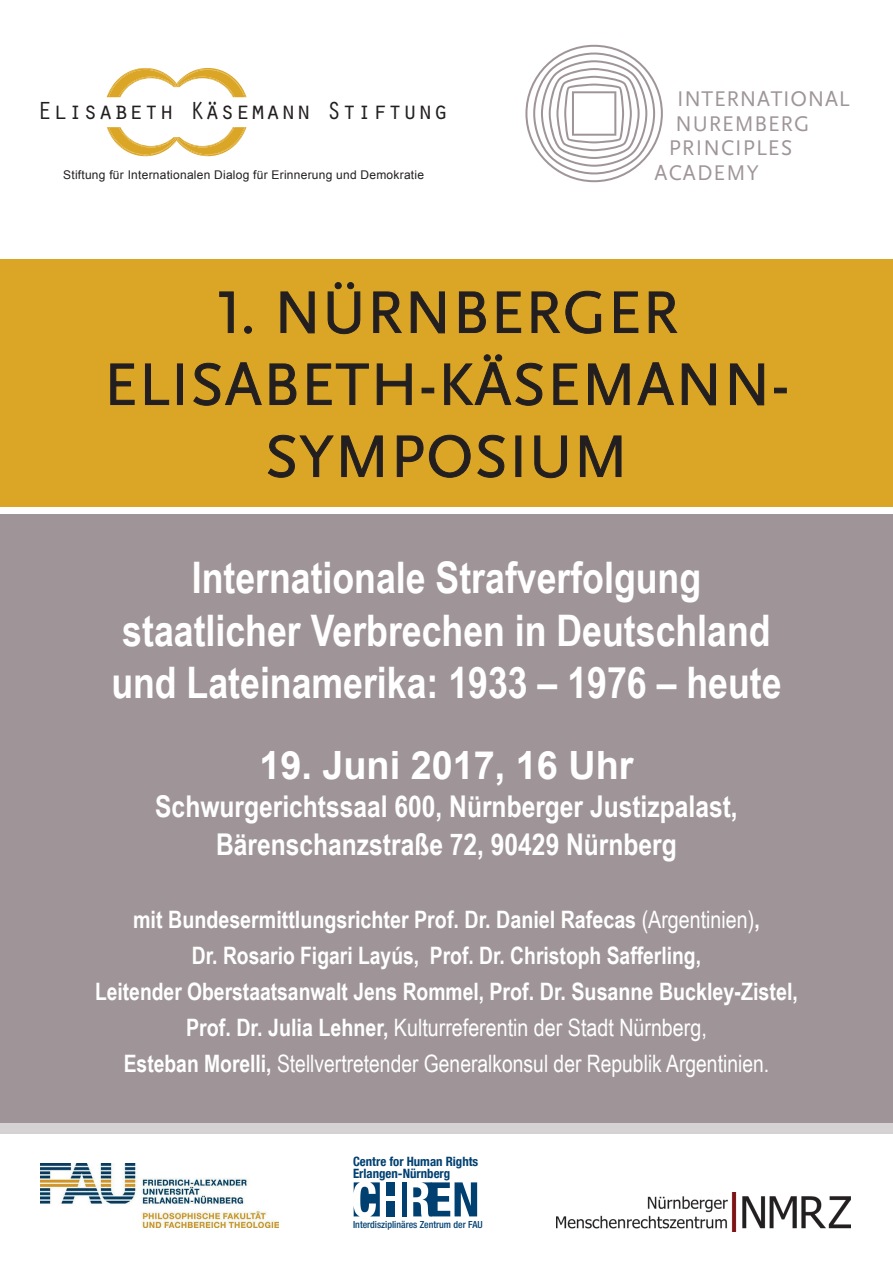
<style>
.page{position:relative;width:893px;height:1263px;background:#fff}
.page>*{position:absolute;margin:0;border:0;box-sizing:border-box;transform-origin:0 0}
.t1{font:700 43.5px/52.2px "Arial Narrow";color:#fff;text-align:center}
.t2{font:700 39px "Arial";color:#fff}
.t3{font:700 30px/38.1px "Arial Narrow";color:#fff;text-align:center}
.t4{font:25.65px "Orator Std";letter-spacing:-.005em;color:#231f20}
.t5{font:700 24px/36px "Arial Narrow";color:#fff;text-align:center}
.t6{font:22.2px "Scala Sans Caps";letter-spacing:.04em;color:#9f9598}
.t7{font:700 condensed 12.9px/11.6px "Helvetica Neue LT Com";color:#004071}
.t8{font:12px "Arial";letter-spacing:.02em;color:#231f20}
.t9{font:500 condensed 9.75px "Helvetica Neue LT Com";color:#004071}
.s1{font-weight:400}
</style>
<div class="page">
<div style="left:0;top:514px;width:893px;height:619px;background:#9f9598"></div>
<div style="left:0;top:259px;width:893px;height:248px;background:#dba626"></div>
<svg style="left:268px;top:435px;width:353px;height:43px"></svg>
<svg style="left:110px;top:354px;width:677px;height:52px"></svg>
<svg style="left:219px;top:282px;width:458px;height:52px"></svg>
<div style="left:0;top:1123px;width:893px;height:11px;background:#d6d1d3"></div>
<svg style="left:525px;top:45px;width:138px;height:137px"></svg>
<svg style="left:106px;top:68px;width:141px;height:88px"></svg>
<div style="left:41px;top:102px;width:404px;height:18px;background:#fff"></div>
<hr style="left:402px;top:1182px;width:4px;height:34px;background:#004071">
<div style="left:387px;top:1182px;width:8px;height:13px;background:#004071"></div>
<svg style="left:354px;top:1182px;width:26px;height:34px"></svg>
<div style="left:387px;top:1201px;width:8px;height:15px;background:#004071"></div>
<svg style="left:413px;top:1182px;width:64px;height:34px"></svg>
<img style="left:41px;top:1163px;width:238px;height:65px">
<img style="left:556px;top:1192px;width:295px;height:40px">
<p class="t4" style="left:37px;top:92px;width:413px">Elisabeth Käsemann Stiftung</p>
<p class="t8" style="left:63px;top:167px;width:362px">Stiftung für Internationalen Dialog für Erinnerung und Demokratie</p>
<p class="t6" style="left:677px;top:87px;width:174px">INTERNATIONAL</p>
<p class="t6" style="left:676px;top:111px;width:135px">NUREMBERG</p>
<p class="t6" style="left:669px;top:136px;width:125px">PRINCIPLES</p>
<p class="t6" style="left:655px;top:161px;width:106px">ACADEMY</p>
<h1 class="t1" style="left:111px;top:550px;width:672px">Internationale Strafverfolgung staatlicher Verbrechen in Deutschland und Lateinamerika: 1933 – 1976 – heute</h1>
<h2 class="t2" style="left:259px;top:740px;width:376px">19. Juni 2017, 16 Uhr</h2>
<p class="t3" style="left:155px;top:786px;width:584px">Schwurgerichtssaal 600, Nürnberger Justizpalast,<br>Bärenschanzstraße 72, 90429 Nürnberg</p>
<p class="t5" style="left:95px;top:900px;width:704px">mit Bundesermittlungsrichter Prof. Dr. Daniel Rafecas <span class="s1">(Argentinien)</span>,<br>Dr. Rosario Figari Layús, Prof. Dr. Christoph Safferling,<br>Leitender Oberstaatsanwalt Jens Rommel, Prof. Dr. Susanne Buckley-Zistel, Prof. Dr. Julia Lehner, <span class="s1">Kulturreferentin der Stadt Nürnberg,<br></span>Esteban Morelli, <span class="s1">Stellvertretender Generalkonsul der Republik Argentinien.</span></p>
<p class="t7" style="left:353px;top:1156px;width:127px">Centre for Human Rights<br>Erlangen-Nürnberg</p>
<p class="t9" style="left:353px;top:1218px;width:131px">Interdisziplinäres Zentrum der FAU</p>
</div>
